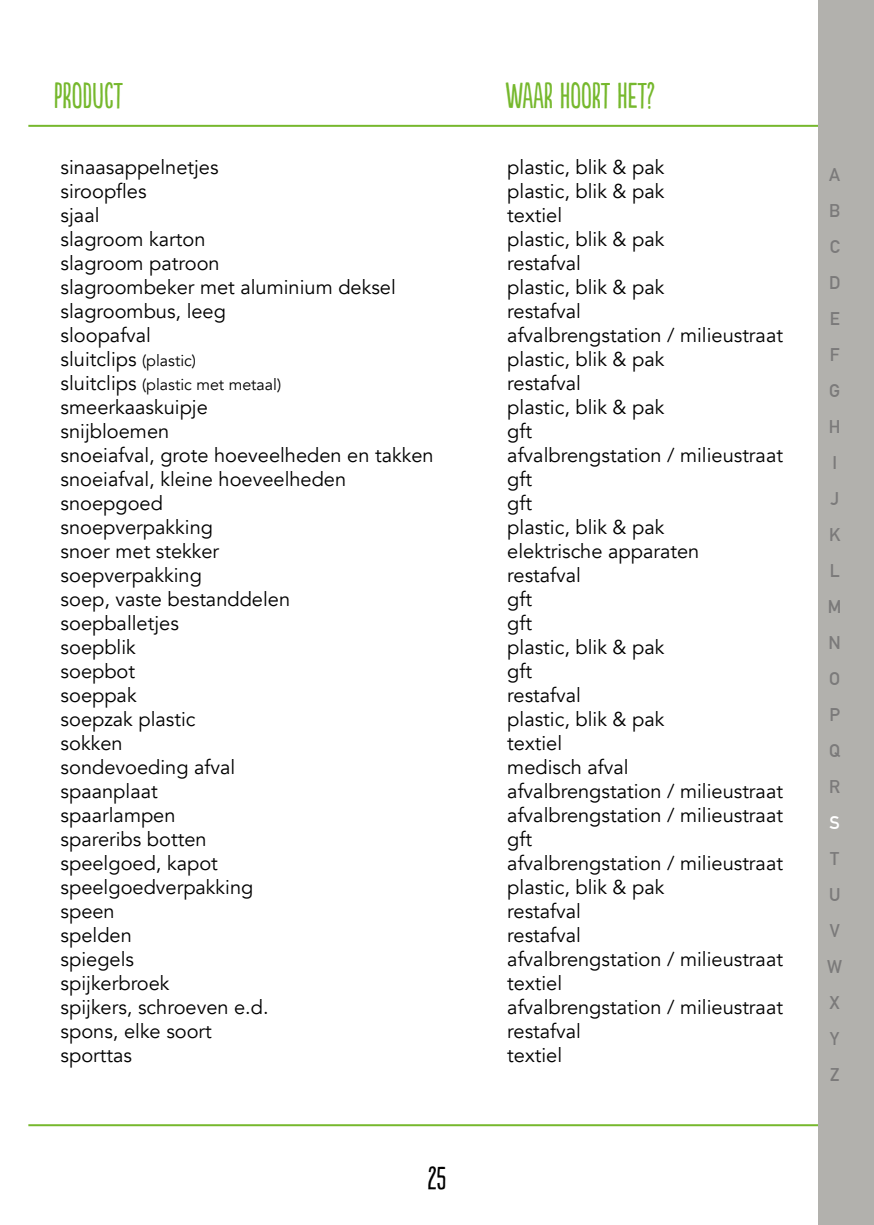
<style>
.page{position:relative;width:874px;height:1225px;background:#fff}
.page>*{position:absolute;margin:0;border:0;box-sizing:border-box;transform-origin:0 0}
.t1{font:34px "Populaire";color:#76b82d}
.t2{font:30px "Populaire";color:#000}
.t3{font:20px/24px "Avenir";color:#000}
.t4{font:700 18px/36px "DIN Alternate";color:#7b7a7a}
.t5{font:700 18px "DIN Alternate";color:#fff}
.t6{font:16px "Avenir";color:#000}
.s1{font-size:16px}
.s2{font-size:20px}
</style>
<div class="page">
<hr style="left:28px;top:125px;width:817px;height:2px;background:#76b82d">
<hr style="left:28px;top:1124px;width:817px;height:2px;background:#76b82d">
<div style="left:818px;top:0;width:55px;height:1225px;background:#b2b1ad"></div>
<h1 class="t1" style="left:54px;top:78px;width:71px">PRODUCT</h1>
<h1 class="t1" style="left:505px;top:78px;width:151px">WAAR HOORT HET?</h1>
<p class="t3" style="left:61px;top:155px;width:336px">sinaasappelnetjes<br>siroopfles<br>sjaal<br>slagroom karton<br>slagroom patroon<br>slagroombeker met aluminium deksel slagroombus, leeg<br>sloopafval<br>sluitclips <span class="s1">(plastic)</span></p>
<p class="t6" style="left:61px;top:374px;width:222px"><span class="s2">sluitclips</span> (plastic met metaal)</p>
<p class="t3" style="left:61px;top:395px;width:374px">smeerkaaskuipje<br>snijbloemen<br>snoeiafval, grote hoeveelheden en takken snoeiafval, kleine hoeveelheden snoepgoed<br>snoepverpakking<br>snoer met stekker<br>soepverpakking<br>soep, vaste bestanddelen<br>soepballetjes<br>soepblik<br>soepbot<br>soeppak<br>soepzak plastic<br>sokken<br>sondevoeding afval<br>spaanplaat<br>spaarlampen<br>spareribs botten<br>speelgoed, kapot<br>speelgoedverpakking<br>speen<br>spelden<br>spiegels<br>spijkerbroek<br>spijkers, schroeven e.d.<br>spons, elke soort<br>sporttas</p>
<h2 class="t2" style="left:427px;top:1162px;width:20px">25</h2>
<p class="t3" style="left:507px;top:155px;width:277px">plastic, blik &amp; pak<br>plastic, blik &amp; pak<br>textiel<br>plastic, blik &amp; pak<br>restafval<br>plastic, blik &amp; pak<br>restafval<br>afvalbrengstation / milieustraat plastic, blik &amp; pak<br>restafval<br>plastic, blik &amp; pak<br>gft<br>afvalbrengstation / milieustraat gft<br>gft<br>plastic, blik &amp; pak<br>elektrische apparaten<br>restafval<br>gft<br>gft<br>plastic, blik &amp; pak<br>gft<br>restafval<br>plastic, blik &amp; pak<br>textiel<br>medisch afval afvalbrengstation / milieustraat afvalbrengstation / milieustraat gft<br>afvalbrengstation / milieustraat plastic, blik &amp; pak<br>restafval<br>restafval<br>afvalbrengstation / milieustraat textiel<br>afvalbrengstation / milieustraat restafval<br>textiel</p>
<p class="t4" style="left:827px;top:155px;width:15px">A<br>B<br>C<br>D<br>E<br>F<br>G<br>H<br>I<br>J<br>K<br>L<br>M<br>N<br>O<br>P<br>Q<br>R</p>
<p class="t5" style="left:829px;top:809px;width:12px">S</p>
<p class="t4" style="left:826px;top:839px;width:16px">T<br>U<br>V<br>W<br>X<br>Y<br>Z</p>
</div>
